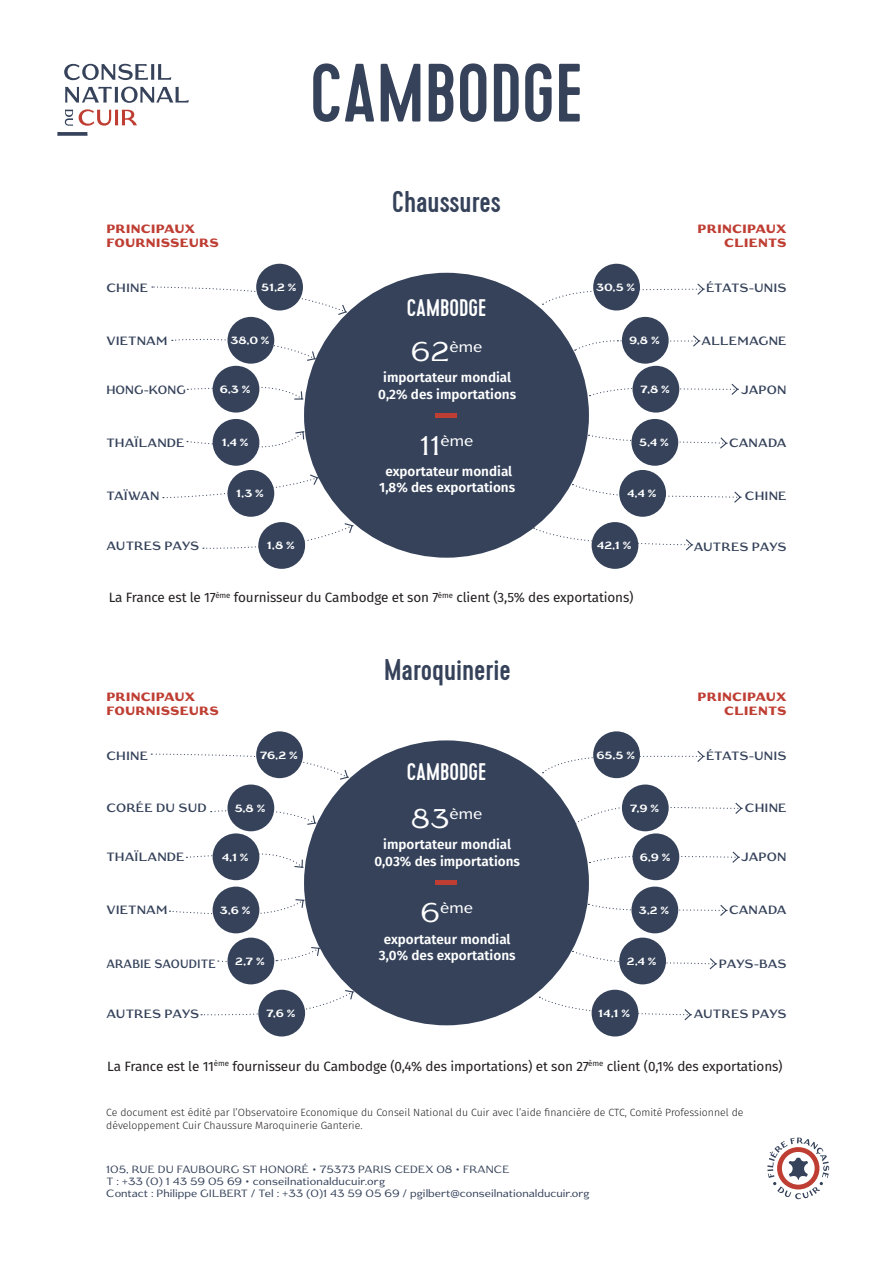
<style>
.page{position:relative;width:893px;height:1263px;background:#fff}
.page>*{position:absolute;margin:0;border:0;box-sizing:border-box;transform-origin:0 0}
.t1{font:500 82.5px "Cervo";color:#35425a}
.t2{font:500 30px "Cervo";color:#35425a}
.t3{font:500 24px "Cervo";color:#fff}
.t4{font:15.75px "Gaslight";color:#fff}
.t5{font:13.5px "Fira Sans";letter-spacing:-.01em;color:#231f20}
.t6{font:600 13.5px "Fira Sans";color:#fff}
.t7{font:600 12px "Gaslight";letter-spacing:.01em;color:#35425a}
.t8{font:900 12px/13.5px "Gaslight";letter-spacing:.01em;color:#bf3e33}
.t9{font:600 12px "Gaslight";letter-spacing:.01em;color:#35425a;scale:.89 1}
.t10{font:600 12px "Gaslight";letter-spacing:.01em;color:#35425a;scale:.94 1}
.t11{font:10.5px "Gaslight";color:#35425a}
.t12{font:300 10.5px/13.5px "Fira Sans";color:#231f20}
.t13{font:700 10.5px "Gaslight";color:#fff}
.s1{font-size:27px}
</style>
<div class="page">
<svg style="left:152px;top:286px;width:195px;height:30px"></svg>
<svg style="left:151px;top:753px;width:198px;height:27px"></svg>
<svg style="left:542px;top:283px;width:163px;height:22px"></svg>
<svg style="left:542px;top:749px;width:163px;height:24px"></svg>
<svg style="left:575px;top:334px;width:126px;height:17px"></svg>
<svg style="left:575px;top:801px;width:168px;height:23px"></svg>
<svg style="left:572px;top:484px;width:170px;height:19px"></svg>
<svg style="left:572px;top:950px;width:145px;height:20px"></svg>
<svg style="left:589px;top:382px;width:150px;height:14px"></svg>
<svg style="left:589px;top:850px;width:151px;height:14px"></svg>
<svg style="left:588px;top:434px;width:140px;height:16px"></svg>
<svg style="left:588px;top:903px;width:140px;height:14px"></svg>
<svg style="left:534px;top:527px;width:159px;height:25px"></svg>
<svg style="left:539px;top:996px;width:153px;height:25px"></svg>
<svg style="left:172px;top:338px;width:144px;height:24px"></svg>
<svg style="left:211px;top:809px;width:105px;height:17px"></svg>
<svg style="left:187px;top:430px;width:118px;height:18px"></svg>
<svg style="left:170px;top:898px;width:134px;height:17px"></svg>
<svg style="left:187px;top:386px;width:116px;height:14px"></svg>
<svg style="left:186px;top:853px;width:117px;height:15px"></svg>
<svg style="left:163px;top:473px;width:156px;height:26px"></svg>
<svg style="left:218px;top:946px;width:102px;height:17px"></svg>
<svg style="left:203px;top:522px;width:151px;height:27px"></svg>
<svg style="left:201px;top:989px;width:153px;height:27px"></svg>
<div style="left:304px;top:273px;width:285px;height:285px;background:#35425a;border-radius:50%"></div>
<div style="left:304px;top:740px;width:285px;height:285px;background:#35425a;border-radius:50%"></div>
<hr style="left:436px;top:413px;width:21px;height:4px;background:#bf3e33">
<hr style="left:436px;top:881px;width:21px;height:4px;background:#bf3e33">
<div style="left:256px;top:264px;width:47px;height:46px;background:#35425a;border-radius:50%"></div>
<div style="left:256px;top:731px;width:47px;height:47px;background:#35425a;border-radius:50%"></div>
<div style="left:593px;top:264px;width:47px;height:46px;background:#35425a;border-radius:50%"></div>
<div style="left:593px;top:731px;width:47px;height:47px;background:#35425a;border-radius:50%"></div>
<div style="left:227px;top:317px;width:47px;height:47px;background:#35425a;border-radius:50%"></div>
<div style="left:227px;top:784px;width:47px;height:47px;background:#35425a;border-radius:50%"></div>
<div style="left:622px;top:317px;width:47px;height:47px;background:#35425a;border-radius:50%"></div>
<div style="left:622px;top:784px;width:47px;height:47px;background:#35425a;border-radius:50%"></div>
<div style="left:258px;top:522px;width:47px;height:47px;background:#35425a;border-radius:50%"></div>
<div style="left:258px;top:990px;width:47px;height:46px;background:#35425a;border-radius:50%"></div>
<div style="left:592px;top:522px;width:46px;height:47px;background:#35425a;border-radius:50%"></div>
<div style="left:592px;top:990px;width:46px;height:46px;background:#35425a;border-radius:50%"></div>
<div style="left:227px;top:470px;width:47px;height:47px;background:#35425a;border-radius:50%"></div>
<div style="left:227px;top:938px;width:47px;height:46px;background:#35425a;border-radius:50%"></div>
<div style="left:619px;top:470px;width:47px;height:47px;background:#35425a;border-radius:50%"></div>
<div style="left:619px;top:938px;width:47px;height:46px;background:#35425a;border-radius:50%"></div>
<div style="left:213px;top:419px;width:46px;height:47px;background:#35425a;border-radius:50%"></div>
<div style="left:213px;top:886px;width:46px;height:47px;background:#35425a;border-radius:50%"></div>
<div style="left:631px;top:419px;width:47px;height:47px;background:#35425a;border-radius:50%"></div>
<div style="left:631px;top:886px;width:47px;height:47px;background:#35425a;border-radius:50%"></div>
<div style="left:213px;top:366px;width:46px;height:47px;background:#35425a;border-radius:50%"></div>
<div style="left:213px;top:833px;width:46px;height:47px;background:#35425a;border-radius:50%"></div>
<div style="left:632px;top:366px;width:47px;height:47px;background:#35425a;border-radius:50%"></div>
<div style="left:632px;top:833px;width:47px;height:47px;background:#35425a;border-radius:50%"></div>
<svg style="left:64px;top:64px;width:107px;height:16px"></svg>
<svg style="left:57px;top:132px;width:31px;height:4px"></svg>
<svg style="left:65px;top:87px;width:124px;height:16px"></svg>
<svg style="left:65px;top:110px;width:8px;height:16px"></svg>
<svg style="left:79px;top:109px;width:58px;height:17px"></svg>
<svg style="left:767px;top:1137px;width:62px;height:62px"></svg>
<p class="t1" style="left:310px;top:45px;width:275px">CAMBODGE</p>
<p class="t2" style="left:392px;top:184px;width:110px">Chaussures</p>
<p class="t8" style="left:106px;top:222px;width:114px">PRINCIPAUX<br>FOURNISSEURS</p>
<p class="t8" style="left:698px;top:222px;width:91px;text-align:right">PRINCIPAUX<br>CLIENTS</p>
<p class="t7" style="left:106px;top:281px;width:43px">CHINE</p>
<p class="t13" style="left:261px;top:281px;width:37px">51,2 %</p>
<p class="t13" style="left:596px;top:281px;width:40px">30,5 %</p>
<p class="t7" style="left:706px;top:281px;width:82px">ÉTATS-UNIS</p>
<p class="t3" style="left:407px;top:293px;width:81px">CAMBODGE</p>
<p class="t7" style="left:106px;top:333px;width:63px">VIETNAM</p>
<p class="t13" style="left:230px;top:334px;width:41px">38,0 %</p>
<p class="t4" style="left:411px;top:337px;width:73px"><span class="s1">62</span>ème</p>
<p class="t13" style="left:629px;top:334px;width:32px">9,8 %</p>
<p class="t7" style="left:701px;top:333px;width:87px">ALLEMAGNE</p>
<p class="t10" style="left:106px;top:382px;width:86px">HONG-KONG</p>
<p class="t13" style="left:220px;top:383px;width:32px">6,3 %</p>
<p class="t6" style="left:383px;top:366px;width:129px">importateur mondial</p>
<p class="t6" style="left:378px;top:383px;width:140px">0,2% des importations</p>
<p class="t13" style="left:640px;top:383px;width:31px">7,8 %</p>
<p class="t7" style="left:741px;top:382px;width:47px">JAPON</p>
<p class="t7" style="left:106px;top:435px;width:80px">THAÏLANDE</p>
<p class="t13" style="left:222px;top:436px;width:28px">1,4 %</p>
<p class="t4" style="left:420px;top:431px;width:55px"><span class="s1">11</span>ème</p>
<p class="t13" style="left:639px;top:436px;width:31px">5,4 %</p>
<p class="t7" style="left:729px;top:435px;width:59px">CANADA</p>
<p class="t7" style="left:106px;top:489px;width:55px">TAÏWAN</p>
<p class="t13" style="left:236px;top:487px;width:29px">1,3 %</p>
<p class="t6" style="left:385px;top:460px;width:128px">exportateur mondial</p>
<p class="t6" style="left:379px;top:476px;width:138px">1,8% des exportations</p>
<p class="t13" style="left:627px;top:487px;width:31px">4,4 %</p>
<p class="t7" style="left:745px;top:489px;width:43px">CHINE</p>
<p class="t7" style="left:106px;top:539px;width:94px">AUTRES PAYS</p>
<p class="t13" style="left:267px;top:539px;width:29px">1,8 %</p>
<p class="t13" style="left:597px;top:539px;width:36px">42,1 %</p>
<p class="t7" style="left:694px;top:539px;width:94px">AUTRES PAYS</p>
<p class="t5" style="left:109px;top:587px;width:526px">La France est le 17<sup>ème</sup> fournisseur du Cambodge et son 7<sup>ème</sup> client (3,5% des exportations)</p>
<p class="t2" style="left:384px;top:652px;width:128px">Maroquinerie</p>
<p class="t8" style="left:106px;top:690px;width:114px">PRINCIPAUX<br>FOURNISSEURS</p>
<p class="t8" style="left:698px;top:690px;width:91px;text-align:right">PRINCIPAUX<br>CLIENTS</p>
<p class="t7" style="left:106px;top:749px;width:43px">CHINE</p>
<p class="t13" style="left:260px;top:749px;width:39px">76,2 %</p>
<p class="t13" style="left:596px;top:749px;width:40px">65,5 %</p>
<p class="t7" style="left:706px;top:749px;width:82px">ÉTATS-UNIS</p>
<p class="t3" style="left:407px;top:758px;width:81px">CAMBODGE</p>
<p class="t7" style="left:106px;top:801px;width:102px">CORÉE DU SUD</p>
<p class="t13" style="left:235px;top:802px;width:32px">5,8 %</p>
<p class="t4" style="left:411px;top:804px;width:73px"><span class="s1">83</span>ème</p>
<p class="t13" style="left:630px;top:802px;width:31px">7,9 %</p>
<p class="t7" style="left:745px;top:801px;width:43px">CHINE</p>
<p class="t7" style="left:106px;top:850px;width:80px">THAÏLANDE</p>
<p class="t13" style="left:222px;top:851px;width:28px">4,1 %</p>
<p class="t6" style="left:383px;top:834px;width:129px">importateur mondial</p>
<p class="t6" style="left:374px;top:850px;width:147px">0,03% des importations</p>
<p class="t13" style="left:640px;top:851px;width:32px">6,9 %</p>
<p class="t7" style="left:741px;top:850px;width:47px">JAPON</p>
<p class="t7" style="left:106px;top:903px;width:63px">VIETNAM</p>
<p class="t13" style="left:220px;top:904px;width:32px">3,6 %</p>
<p class="t4" style="left:420px;top:899px;width:54px"><span class="s1">6</span>ème</p>
<p class="t13" style="left:639px;top:904px;width:32px">3,2 %</p>
<p class="t7" style="left:729px;top:903px;width:59px">CANADA</p>
<p class="t9" style="left:106px;top:956px;width:125px">ARABIE SAOUDITE</p>
<p class="t13" style="left:235px;top:955px;width:31px">2,7 %</p>
<p class="t6" style="left:384px;top:928px;width:128px">exportateur mondial</p>
<p class="t6" style="left:379px;top:944px;width:138px">3,0% des exportations</p>
<p class="t13" style="left:627px;top:955px;width:31px">2,4 %</p>
<p class="t7" style="left:719px;top:956px;width:69px">PAYS-BAS</p>
<p class="t7" style="left:106px;top:1006px;width:94px">AUTRES PAYS</p>
<p class="t13" style="left:266px;top:1007px;width:31px">7,6 %</p>
<p class="t13" style="left:598px;top:1007px;width:33px">14,1 %</p>
<p class="t7" style="left:694px;top:1007px;width:94px">AUTRES PAYS</p>
<p class="t5" style="left:107px;top:1056px;width:677px">La France est le 11<sup>ème</sup> fournisseur du Cambodge (0,4% des importations) et son 27<sup>ème</sup> client (0,1% des exportations)</p>
<p class="t12" style="left:106px;top:1105px;width:639px">Ce document est édité par l’Observatoire Economique du Conseil National du Cuir avec l’aide financière de CTC, Comité Professionnel de développement Cuir Chaussure Maroquinerie Ganterie.</p>
<p class="t11" style="left:106px;top:1163px;width:405px">105, RUE DU FAUBOURG ST HONORÉ • 75373 PARIS CEDEX 08 • FRANCE</p>
<p class="t11" style="left:106px;top:1175px;width:280px">T : +33 (0) 1 43 59 05 69 • conseilnationalducuir.org</p>
<p class="t11" style="left:106px;top:1187px;width:485px">Contact : Philippe GILBERT / Tel : +33 (0)1 43 59 05 69 / pgilbert@conseilnationalducuir.org</p>
</div>
